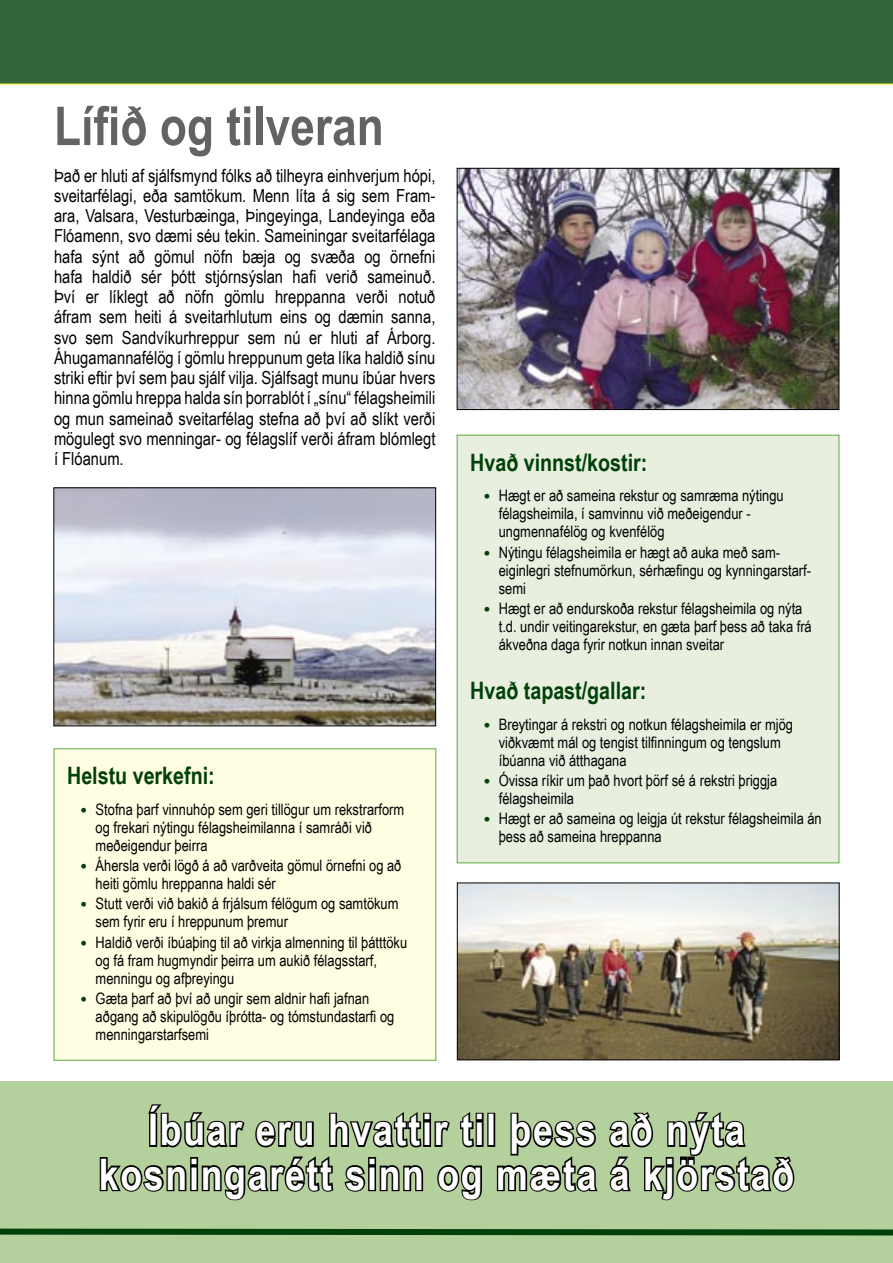
<style>
.page{position:relative;width:893px;height:1263px;background:#fff}
.page>*{position:absolute;margin:0;border:0;box-sizing:border-box;transform-origin:0 0}
.Fyrirsögn{font:700 54px "Arial Narrow";color:#636363}
.Fyrirsögn_3{font:700 43.5px "Arial Narrow";letter-spacing:.04em;color:#fff}
.Kostir_og_gallar{font:700 24px "Arial Narrow";color:#004109}
.inngangur{font:18px/20.2px "Arial Narrow";color:#000;text-align:justify}
.normal_kostir_og_gallar{font:15.75px/18px "Arial Narrow";color:#000}
.s1{font-family:"Garamond Three";font-weight:700;color:#004109}
</style>
<div class="page">
<div style="left:0;top:0;width:893px;height:85px;background:#33673a"></div>
<div style="left:0;top:1081px;width:893px;height:182px;background:#b4d09c"></div>
<div style="left:487px;top:1113px;width:8px;height:34px;border:3px solid #000"></div>
<svg style="left:99px;top:1104px;width:385px;height:97px"></svg>
<svg style="left:495px;top:1112px;width:103px;height:80px"></svg>
<svg style="left:609px;top:1112px;width:186px;height:89px"></svg>
<svg style="left:0;top:1228px;width:893px;height:8px;background:#2c642d"></svg>
<div style="left:457px;top:435px;width:382px;height:428px;background:#e8efdf"></div>
<div style="left:54px;top:749px;width:382px;height:311px;background:#fffde2"></div>
<div style="left:54px;top:748px;width:382px;height:313px;border:1px solid #5fa841"></div>
<img style="left:459px;top:170px;width:378px;height:238px">
<div style="left:457px;top:168px;width:382px;height:242px;border:1px solid #000"></div>
<img style="left:459px;top:885px;width:378px;height:173px">
<div style="left:457px;top:883px;width:382px;height:177px;border:1px solid #000"></div>
<img style="left:56px;top:490px;width:378px;height:234px">
<p class="Fyrirsögn" style="left:54px;top:85px;width:331px">Lífið og tilveran</p>
<p class="inngangur" style="left:54px;top:165px;width:383px">Það er hluti af sjálfsmynd fólks að tilheyra einhverjum hópi, sveitarfélagi, eða samtökum. Menn líta á sig sem Fram&shy;ara, Valsara, Vesturbæinga, Þingeyinga, Landeyinga eða Flóamenn, svo dæmi séu tekin. Sameiningar sveitarfélaga hafa sýnt að gömul nöfn bæja og svæða og örnefni hafa haldið sér þótt stjórnsýslan hafi verið sameinuð.<br>Því er líklegt að nöfn gömlu hreppanna verði notuð áfram sem heiti á sveitarhlutum eins og dæmin sanna, svo sem Sandvíkurhreppur sem nú er hluti af Árborg.<br>Áhugamannafélög í gömlu hreppunum geta líka haldið sínu striki eftir því sem þau sjálf vilja. Sjálfsagt munu íbúar hvers hinna gömlu hreppa halda sín þorrablót í „sínu“ félagsheimili og mun sameinað sveitarfélag stefna að því að slíkt verði mögulegt svo menningar- og félagslíf verði áfram blómlegt í Flóanum.</p>
<p class="Kostir_og_gallar" style="left:67px;top:758px;width:149px">Helstu verkefni:</p>
<p class="normal_kostir_og_gallar" style="left:96px;top:800px;width:310px;text-indent:-16px"><span class="s1">•</span> Stofna þarf vinnuhóp sem geri tillögur um rekstrarform og frekari nýtingu félagsheimilanna í samráði við meðeigendur þeirra</p>
<p class="normal_kostir_og_gallar" style="left:96px;top:856px;width:307px;text-indent:-16px"><span class="s1">•</span> Áhersla verði lögð á að varðveita gömul örnefni og að heiti gömlu hreppanna haldi sér</p>
<p class="normal_kostir_og_gallar" style="left:96px;top:894px;width:304px;text-indent:-16px"><span class="s1">•</span> Stutt verði við bakið á frjálsum félögum og samtökum sem fyrir eru í hreppunum þremur</p>
<p class="normal_kostir_og_gallar" style="left:96px;top:932px;width:313px;text-indent:-16px"><span class="s1">•</span> Haldið verði íbúaþing til að virkja almenning til þátttöku og fá fram hugmyndir þeirra um aukið félagsstarf, menningu og afþreyingu</p>
<p class="normal_kostir_og_gallar" style="left:96px;top:988px;width:300px;text-indent:-16px"><span class="s1">•</span> Gæta þarf að því að ungir sem aldnir hafi jafnan aðgang að skipulögðu íþrótta- og tómstundastarfi og menningarstarfsemi</p>
<p class="Kostir_og_gallar" style="left:470px;top:444px;width:179px">Hvað vinnst/kostir:</p>
<p class="normal_kostir_og_gallar" style="left:499px;top:486px;width:286px;text-indent:-16px"><span class="s1">•</span> Hægt er að sameina rekstur og samræma nýtingu félagsheimila, í samvinnu við meðeigendur - ungmennafélög og kvenfélög</p>
<p class="normal_kostir_og_gallar" style="left:499px;top:542px;width:314px;text-indent:-16px"><span class="s1">•</span> Nýtingu félagsheimila er hægt að auka með sam&shy;eiginlegri stefnumörkun, sérhæfingu og kynningarstarf&shy;semi</p>
<p class="normal_kostir_og_gallar" style="left:499px;top:599px;width:315px;text-indent:-16px"><span class="s1">•</span> Hægt er að endurskoða rekstur félagsheimila og nýta t.d. undir veitingarekstur, en gæta þarf þess að taka frá ákveðna daga fyrir notkun innan sveitar</p>
<p class="Kostir_og_gallar" style="left:470px;top:672px;width:178px">Hvað tapast/gallar:</p>
<p class="normal_kostir_og_gallar" style="left:499px;top:715px;width:296px;text-indent:-16px"><span class="s1">•</span> Breytingar á rekstri og notkun félagsheimila er mjög viðkvæmt mál og tengist tilfinningum og tengslum íbúanna við átthagana</p>
<p class="normal_kostir_og_gallar" style="left:499px;top:771px;width:280px;text-indent:-16px"><span class="s1">•</span> Óvissa ríkir um það hvort þörf sé á rekstri þriggja félagsheimila</p>
<p class="normal_kostir_og_gallar" style="left:499px;top:809px;width:325px;text-indent:-16px"><span class="s1">•</span> Hægt er að sameina og leigja út rekstur félagsheimila án þess að sameina hreppanna</p>
<p class="Fyrirsögn_3" style="left:148px;top:1097px;width:598px">Íbúar eru hvattir til þess að nýta</p>
<p class="Fyrirsögn_3" style="left:99px;top:1141px;width:697px">kosningarétt sinn og mæta á kjörstað</p>
</div>
